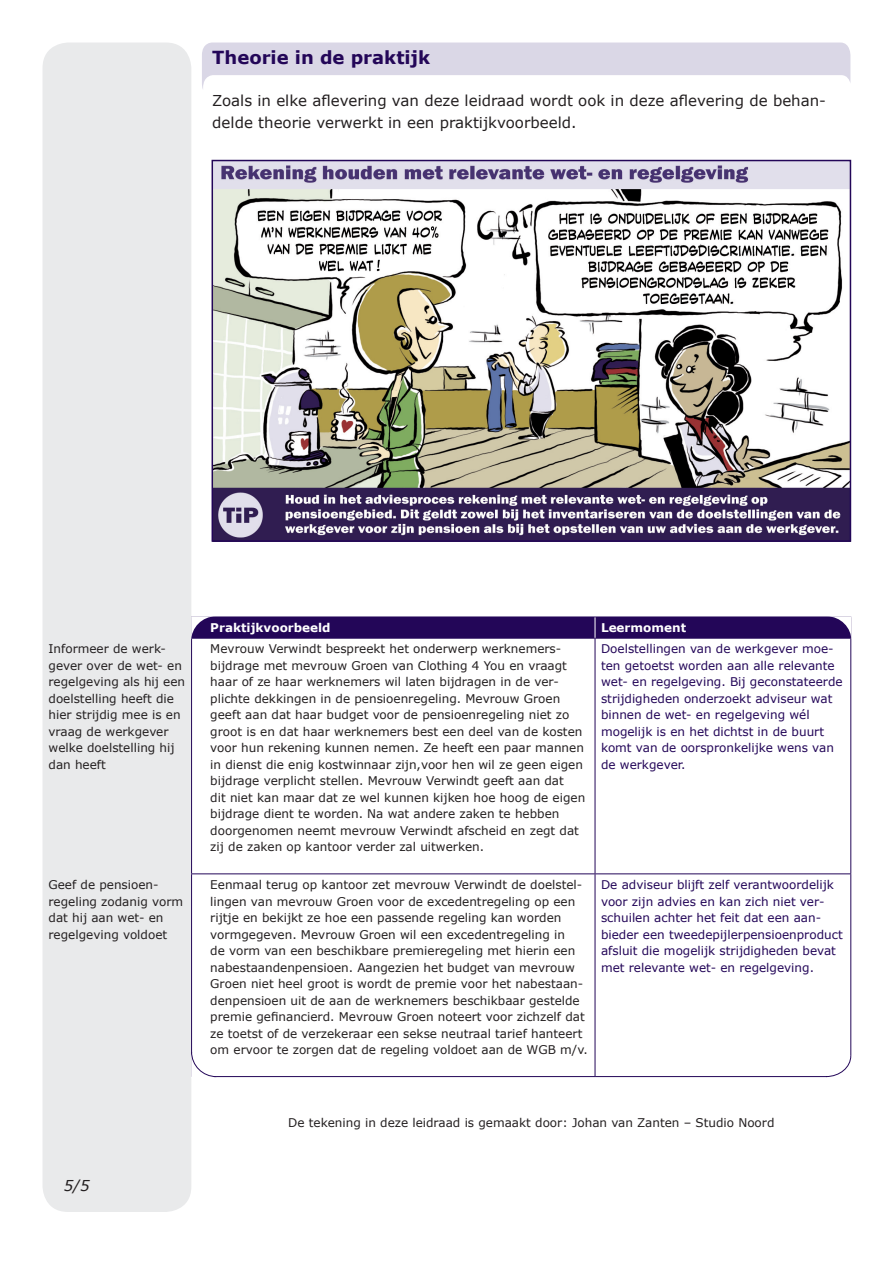
<style>
.page{position:relative;width:893px;height:1263px;background:#fff}
.page>*{position:absolute;margin:0;border:0;box-sizing:border-box;transform-origin:0 0}
._1-kopje{font:700 18px "Verdana";color:#230658}
._2-platte_tekst{font:15px/21.3px "Verdana";color:#231f20}
.t1{font:italic 15px "Verdana";color:#231f20}
._2-platte_tekst-2{font:12px/16.5px "Verdana";color:#231f20}
._2-platte_tekst-3{font:12px/16.5px "Verdana";color:#230658}
._5-Inzetje{font:12px "Verdana";color:#231f20}
._2-platte_tekst-4{font:700 12px "Verdana";color:#fff}
</style>
<div class="page">
<svg style="left:202px;top:43px;width:648px;height:46px"></svg>
<div style="left:43px;top:43px;width:148px;height:1169px;background:#e9eaeb;border-radius:26px"></div>
<hr style="left:595px;top:638px;width:1px;height:235px;background:#230658">
<hr style="left:850px;top:638px;width:1px;height:235px;background:#230658">
<hr style="left:191px;top:873px;width:404px;height:1px;background:#230658">
<hr style="left:595px;top:873px;width:256px;height:1px;background:#230658">
<hr style="left:595px;top:874px;width:1px;height:202px;background:#230658">
<hr style="left:850px;top:874px;width:1px;height:202px;background:#230658">
<hr style="left:191px;top:1076px;width:404px;height:1px;background:#230658">
<hr style="left:595px;top:1076px;width:256px;height:1px;background:#230658">
<hr style="left:191px;top:638px;width:1px;height:235px;background:#230658">
<hr style="left:191px;top:874px;width:1px;height:202px;background:#230658">
<svg style="left:191px;top:616px;width:660px;height:25px;background:#3e256d"></svg>
<svg style="left:191px;top:1051px;width:26px;height:27px"></svg>
<svg style="left:825px;top:1055px;width:27px;height:23px"></svg>
<img style="left:215px;top:163px;width:633px;height:376px">
<div style="left:212px;top:160px;width:639px;height:382px;border:2px solid #230658"></div>
<p class="_1-kopje" style="left:212px;top:46px;width:219px">Theorie in de praktijk</p>
<p class="_2-platte_tekst" style="left:212px;top:90px;width:615px">Zoals in elke aflevering van deze leidraad wordt ook in deze aflevering de behan&shy;delde theorie verwerkt in een praktijkvoorbeeld.</p>
<p class="_2-platte_tekst-2" style="left:49px;top:640px;width:135px">Informeer de werk&shy;gever over de wet- en</p>
<p class="_2-platte_tekst-2" style="left:49px;top:673px;width:138px">regelgeving als hij een</p>
<p class="_2-platte_tekst-2" style="left:49px;top:690px;width:127px">doelstelling heeft die</p>
<p class="_2-platte_tekst-2" style="left:49px;top:706px;width:134px">hier strijdig mee is en</p>
<p class="_2-platte_tekst-2" style="left:49px;top:723px;width:122px">vraag de werkgever</p>
<p class="_2-platte_tekst-2" style="left:49px;top:739px;width:128px">welke doelstelling hij</p>
<p class="_2-platte_tekst-2" style="left:49px;top:756px;width:59px">dan heeft</p>
<p class="_2-platte_tekst-4" style="left:210px;top:620px;width:122px">Praktijkvoorbeeld</p>
<p class="_2-platte_tekst-4" style="left:601px;top:620px;width:87px">Leermoment</p>
<p class="_2-platte_tekst-2" style="left:210px;top:640px;width:376px">Mevrouw Verwindt bespreekt het onderwerp werknemers&shy;bijdrage met mevrouw Groen van Clothing 4 You en vraagt haar of ze haar werknemers wil laten bijdragen in de ver&shy;plichte dekkingen in de pensioenregeling. Mevrouw Groen geeft aan dat haar budget voor de pensioenregeling niet zo groot is en dat haar werknemers best een deel van de kosten voor hun rekening kunnen nemen. Ze heeft een paar mannen in dienst die enig kostwinnaar zijn,voor hen wil ze geen eigen bijdrage verplicht stellen. Mevrouw Verwindt geeft aan dat<br>dit niet kan maar dat ze wel kunnen kijken hoe hoog de eigen bijdrage dient te worden. Na wat andere zaken te hebben doorgenomen neemt mevrouw Verwindt afscheid en zegt dat zij de zaken op kantoor verder zal uitwerken.</p>
<p class="_2-platte_tekst-3" style="left:601px;top:640px;width:243px">Doelstellingen van de werkgever moe&shy;ten getoetst worden aan alle relevante wet- en regelgeving. Bij geconstateerde strijdigheden onderzoekt adviseur wat binnen de wet- en regelgeving wél mogelijk is en het dichtst in de buurt komt van de oorspronkelijke wens van de werkgever.</p>
<p class="_2-platte_tekst-2" style="left:49px;top:876px;width:136px">Geef de pensioen&shy;regeling zodanig vorm dat hij aan wet- en regelgeving voldoet</p>
<p class="_2-platte_tekst-2" style="left:210px;top:876px;width:379px">Eenmaal terug op kantoor zet mevrouw Verwindt de doelstel&shy;lingen van mevrouw Groen voor de excedentregeling op een rijtje en bekijkt ze hoe een passende regeling kan worden vormgegeven. Mevrouw Groen wil een excedentregeling in<br>de vorm van een beschikbare premieregeling met hierin een nabestaandenpensioen. Aangezien het budget van mevrouw Groen niet heel groot is wordt de premie voor het nabestaan&shy;denpensioen uit de aan de werknemers beschikbaar gestelde premie gefinancierd. Mevrouw Groen noteert voor zichzelf dat ze toetst of de verzekeraar een sekse neutraal tarief hanteert om ervoor te zorgen dat de regeling voldoet aan de WGB m/v.</p>
<p class="_2-platte_tekst-3" style="left:601px;top:876px;width:243px">De adviseur blijft zelf verantwoordelijk voor zijn advies en kan zich niet ver&shy;schuilen achter het feit dat een aan&shy;bieder een tweedepijlerpensioenproduct afsluit die mogelijk strijdigheden bevat met relevante wet- en regelgeving.</p>
<p class="t1" style="left:73px;top:1176px;width:18px">/5</p>
<p class="_5-Inzetje" style="left:288px;top:1115px;width:488px">De tekening in deze leidraad is gemaakt door: Johan van Zanten – Studio Noord</p>
</div>
